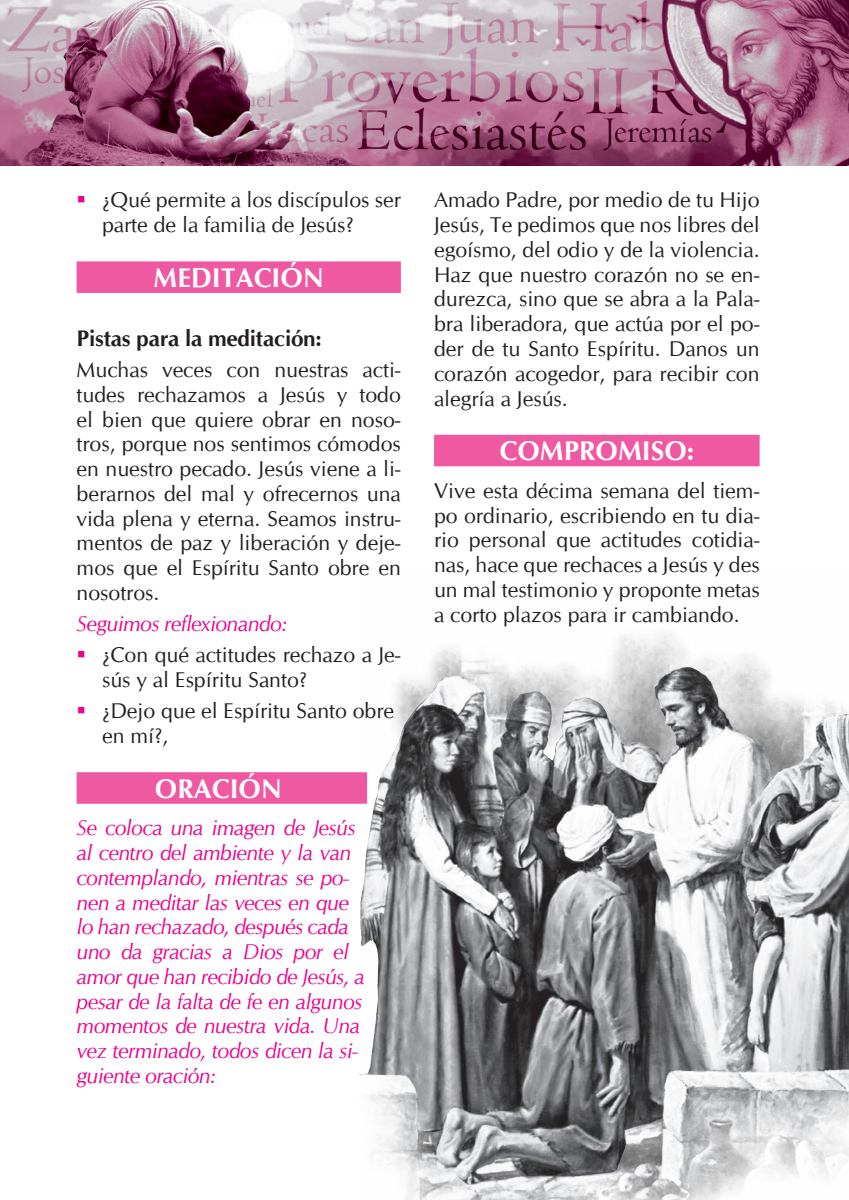
<style>
.page{position:relative;width:849px;height:1200px;background:#fff}
.page>*{position:absolute;margin:0;border:0;box-sizing:border-box;transform-origin:0 0}
.t1{font:700 27px "CG Omega";color:#fff}
.t2{font:700 22.5px "CG Omega";letter-spacing:-.01em;color:#231f20}
.t3{font:21.38px/24.8px "CG Omega";color:#231f20}
.t4{font:italic 21.38px/24.8px "CG Omega";letter-spacing:-.03em;color:#ed028c}
</style>
<div class="page">
<img style="left:0;top:0;width:848px;height:293px">
<div style="left:77px;top:261px;width:324px;height:32px;background:#ef59a1"></div>
<div style="left:77px;top:772px;width:290px;height:31px;background:#ef59a1"></div>
<div style="left:434px;top:434px;width:325px;height:32px;background:#ef59a1"></div>
<img style="left:360px;top:632px;width:488px;height:567px">
<svg style="left:78px;top:196px;width:7px;height:7px"></svg>
<p class="t3" style="left:102px;top:188px;width:300px">¿Qué permite a los discípulos ser parte de la familia de Jesús?</p>
<p class="t1" style="left:153px;top:260px;width:172px">MEDITACIÓN</p>
<p class="t2" style="left:77px;top:324px;width:246px">Pistas para la meditación:</p>
<p class="t3" style="left:77px;top:357px;width:326px;text-align:justify">Muchas veces con nuestras acti&shy;tudes rechazamos a Jesús y todo el bien que quiere obrar en noso&shy;tros, porque nos sentimos cómodos en nuestro pecado. Jesús viene a li&shy;berarnos del mal y ofrecernos una vida plena y eterna. Seamos instru&shy;mentos de paz y liberación y deje&shy;mos que el Espíritu Santo obre en nosotros.</p>
<p class="t4" style="left:77px;top:611px;width:212px">Seguimos reflexionando:</p>
<p class="t3" style="left:102px;top:642px;width:300px">¿Con qué actitudes rechazo a Je&shy;sús y al Espíritu Santo?</p>
<p class="t3" style="left:102px;top:698px;width:293px">¿Dejo que el Espíritu Santo obre en mí?,</p>
<p class="t1" style="left:155px;top:771px;width:128px">ORACIÓN</p>
<p class="t4" style="left:77px;top:815px;width:289px">Se coloca una imagen de Jesús al centro del ambiente y la van contemplando, mientras se po&shy;nen a meditar las veces en que lo han rechazado, después cada uno da gracias a Dios por el amor que han recibido de Jesús, a pesar de la falta de fe en algunos momentos de nuestra vida. Una vez terminado, todos dicen la si&shy;guiente oración:</p>
<p class="t3" style="left:434px;top:188px;width:327px;text-align:justify">Amado Padre, por medio de tu Hijo Jesús, Te pedimos que nos libres del egoísmo, del odio y de la violencia.<br>Haz que nuestro corazón no se en&shy;durezca, sino que se abra a la Pala&shy;bra liberadora, que actúa por el po&shy;der de tu Santo Espíritu. Danos un corazón acogedor, para recibir con alegría a Jesús.</p>
<p class="t1" style="left:499px;top:434px;width:196px">COMPROMISO:</p>
<p class="t3" style="left:434px;top:478px;width:327px;text-align:justify">Vive esta décima semana del tiem&shy;po ordinario, escribiendo en tu dia&shy;rio personal que actitudes cotidia&shy;nas, hace que rechaces a Jesús y des un mal testimonio y proponte metas a corto plazos para ir cambiando.</p>
</div>
